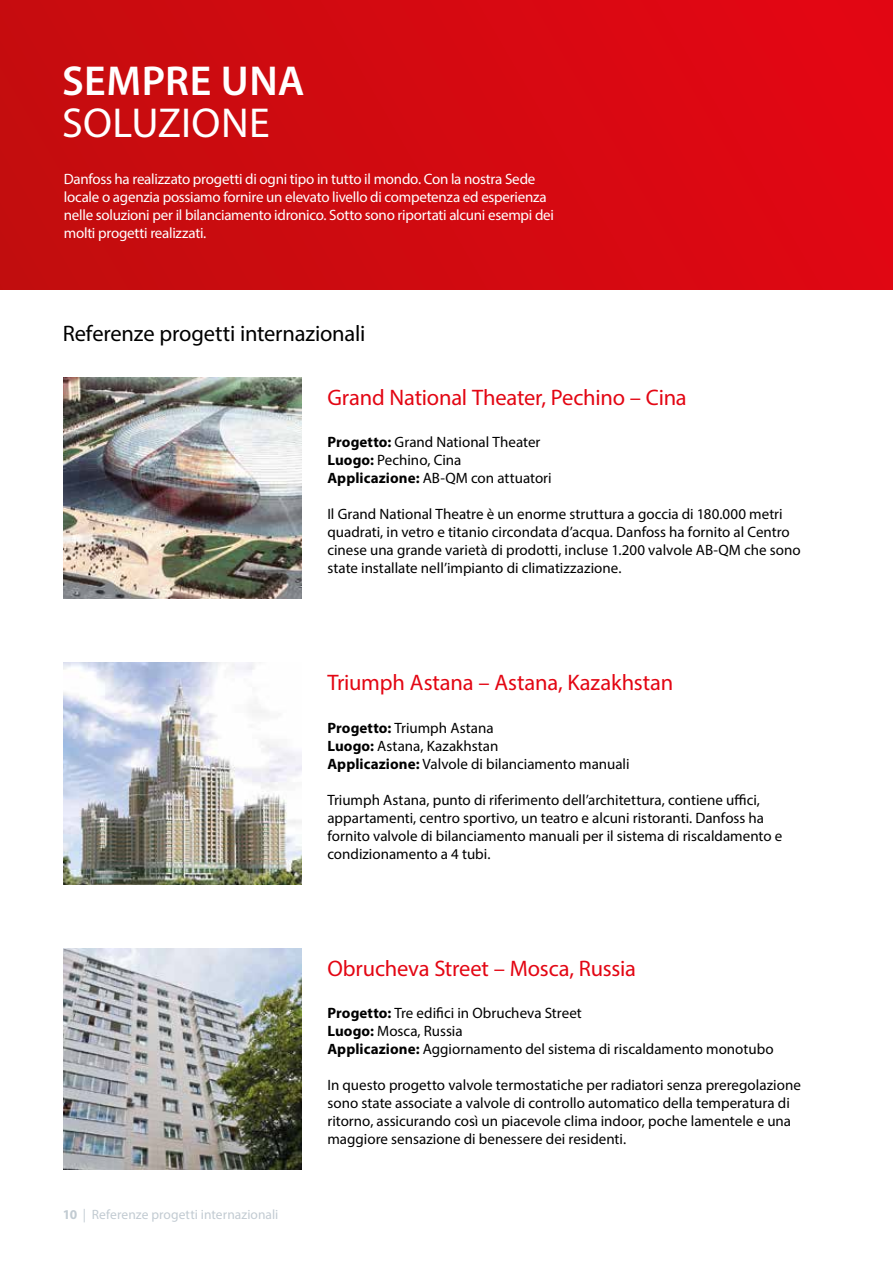
<style>
.page{position:relative;width:893px;height:1263px;background:#fff}
.page>*{position:absolute;margin:0;border:0;box-sizing:border-box;transform-origin:0 0}
.t1{font:600 42px "Myriad Pro";letter-spacing:.01em;color:#fff}
.t2{font:42px "Myriad Pro";letter-spacing:.005em;color:#fff}
.t3{font:22.5px "Myriad Pro";letter-spacing:-.01em;color:#e30613}
.t4{font:22.5px "Myriad Pro";letter-spacing:-.005em;color:#000}
.t5{font:15px/18px "Myriad Pro";color:#000}
.t6{font:15px/18px "Myriad Pro";letter-spacing:-.015em;color:#fff}
.t7{font:13.5px "Myriad Pro";letter-spacing:.005em;color:#c2cbd2}
.s1{font-weight:700}
</style>
<div class="page">
<div style="left:0;top:0;width:893px;height:289px;background:linear-gradient(to right,#c30d0e,#e30613)"></div>
<img style="left:64px;top:378px;width:238px;height:221px">
<img style="left:64px;top:663px;width:238px;height:221px">
<img style="left:64px;top:948px;width:238px;height:221px">
<h1 class="t1" style="left:62px;top:54px;width:244px">SEMPRE UNA</h1>
<h1 class="t2" style="left:62px;top:97px;width:209px">SOLUZIONE</h1>
<p class="t6" style="left:64px;top:170px;width:492px">Danfoss ha realizzato progetti di ogni tipo in tutto il mondo. Con la nostra Sede locale o agenzia possiamo fornire un elevato livello di competenza ed esperienza nelle soluzioni per il bilanciamento idronico. Sotto sono riportati alcuni esempi dei molti progetti realizzati.</p>
<h2 class="t4" style="left:63px;top:319px;width:304px">Referenze progetti internazionali</h2>
<h2 class="t3" style="left:327px;top:384px;width:361px">Grand National Theater, Pechino – Cina</h2>
<p class="t5" style="left:327px;top:433px;width:226px"><span class="s1">Progetto:</span> Grand National Theater<br><span class="s1">Luogo:</span> Pechino, Cina<br><span class="s1">Applicazione:</span> AB-QM con attuatori</p>
<p class="t5" style="left:327px;top:505px;width:475px">Il Grand National Theatre è un enorme struttura a goccia di 180.000 metri quadrati, in vetro e titanio circondata d’acqua. Danfoss ha fornito al Centro cinese una grande varietà di prodotti, incluse 1.200 valvole AB-QM che sono state installate nell’impianto di climatizzazione.</p>
<h2 class="t3" style="left:327px;top:669px;width:347px">Triumph Astana – Astana, Kazakhstan</h2>
<p class="t5" style="left:327px;top:718px;width:304px"><span class="s1">Progetto:</span> Triumph Astana<br><span class="s1">Luogo:</span> Astana, Kazakhstan<br><span class="s1">Applicazione:</span> Valvole di bilanciamento manuali</p>
<p class="t5" style="left:327px;top:790px;width:456px">Triumph Astana, punto di riferimento dell’architettura, contiene uffici, appartamenti, centro sportivo, un teatro e alcuni ristoranti. Danfoss ha fornito valvole di bilanciamento manuali per il sistema di riscaldamento e condizionamento a 4 tubi.</p>
<p class="t7" style="left:63px;top:1206px;width:217px"><span class="s1">10</span> | Referenze progetti internazionali</p>
<h2 class="t3" style="left:327px;top:954px;width:310px">Obrucheva Street – Mosca, Russia</h2>
<p class="t5" style="left:327px;top:1004px;width:448px"><span class="s1">Progetto:</span> Tre edifici in Obrucheva Street<br><span class="s1">Luogo:</span> Mosca, Russia<br><span class="s1">Applicazione:</span> Aggiornamento del sistema di riscaldamento monotubo</p>
<p class="t5" style="left:327px;top:1076px;width:475px">In questo progetto valvole termostatiche per radiatori senza preregolazione sono state associate a valvole di controllo automatico della temperatura di ritorno, assicurando così un piacevole clima indoor, poche lamentele e una maggiore sensazione di benessere dei residenti.</p>
</div>
